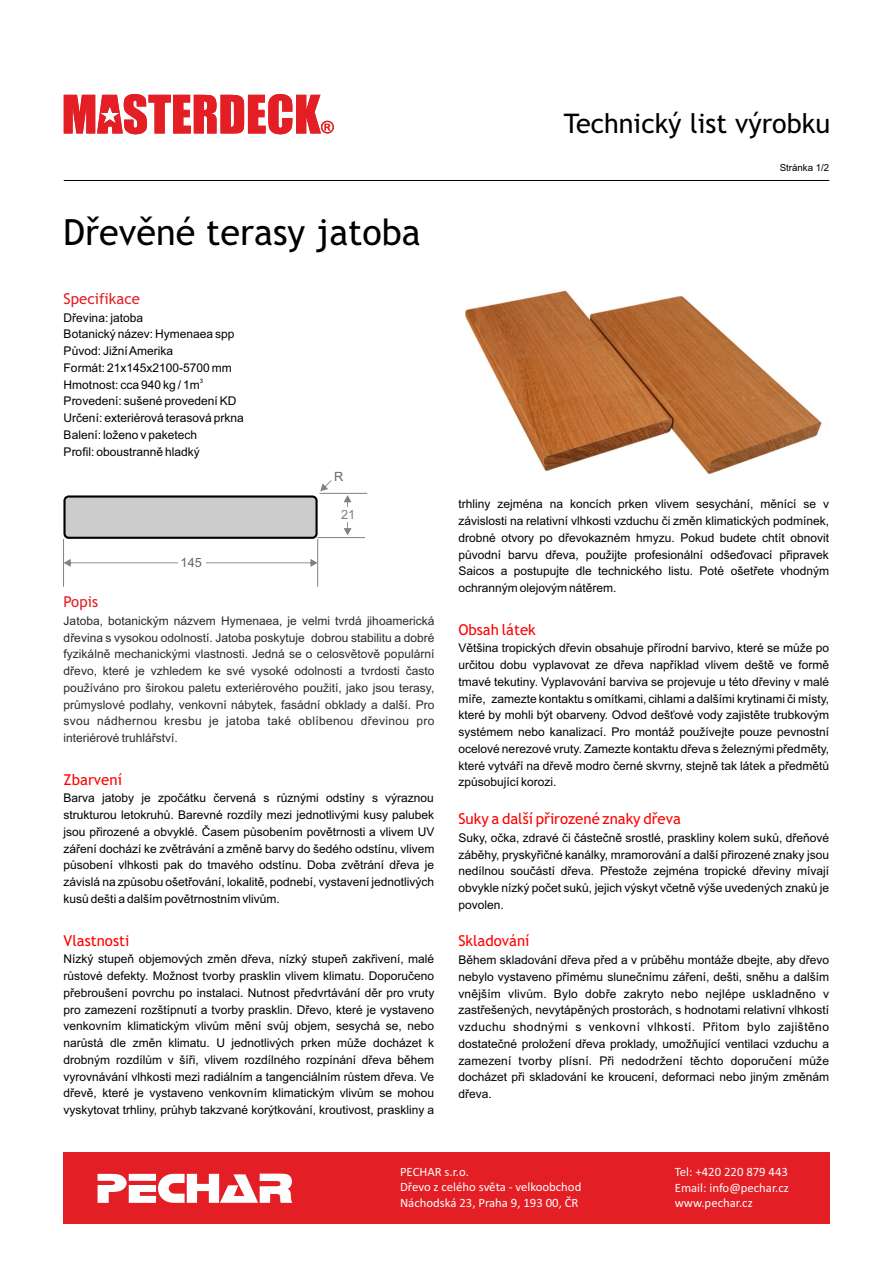
<style>
.page{position:relative;width:893px;height:1263px;background:#fff}
.page>*{position:absolute;margin:0;border:0;box-sizing:border-box;transform-origin:0 0}
.t1{font:36px "Trebuchet MS";color:#000}
.t2{font:27px "Trebuchet MS";color:#000}
.t3{font:15px "Trebuchet MS";color:#f00}
.t4{font:15px "Trebuchet MS";color:#e31e24}
.t5{font:12.75px/15.6px "Calibri";color:#fefefe}
.t6{font:12.75px "Arial";color:#666}
.t7{font:12.75px "Arial";color:#808080}
.t8{font:12px/16.8px "Arial";color:#000;text-align:justify}
.t9{font:12px/16.8px "Arial";letter-spacing:.01em;color:#2b2a29;text-align:justify}
.t10{font:9.75px "Arial";color:#000}
.t11{font:6px "Arial";color:#000}
</style>
<div class="page">
<hr style="left:64px;top:180px;width:765px;height:1px;background:#000">
<svg style="left:64px;top:94px;width:270px;height:40px"></svg>
<div style="left:63px;top:1152px;width:767px;height:71px;background:#e31e24"></div>
<hr style="left:63px;top:539px;width:1px;height:48px;background:#808080">
<hr style="left:317px;top:539px;width:1px;height:48px;background:#808080">
<hr style="left:319px;top:493px;width:48px;height:1px;background:#808080">
<hr style="left:317px;top:537px;width:48px;height:1px;background:#808080">
<svg style="left:64px;top:559px;width:254px;height:8px"></svg>
<svg style="left:344px;top:495px;width:8px;height:40px"></svg>
<svg style="left:320px;top:480px;width:11px;height:11px"></svg>
<div style="left:338px;top:508px;width:21px;height:14px;background:#fff"></div>
<div style="left:178px;top:551px;width:28px;height:22px;background:#fff"></div>
<svg style="left:98px;top:1173px;width:194px;height:30px"></svg>
<div style="left:63px;top:495px;width:255px;height:44px;background:#ccc;border:2px solid #000;border-radius:4px"></div>
<img style="left:465px;top:290px;width:357px;height:185px">
<h2 class="t2" style="left:564px;top:114px;width:268px">Technický list výrobku</h2>
<h1 class="t1" style="left:63px;top:219px;width:359px">Dřevěné terasy jatoba</h1>
<p class="t4" style="left:64px;top:293px;width:78px">Specifikace</p>
<p class="t8" style="left:64px;top:310px;width:172px;text-align:left">Dřevina: jatoba<br>Botanický název: Hymenaea spp<br>Původ: Jižní Amerika<br>Formát: 21x145x2100-5700 mm</p>
<p class="t11" style="left:200px;top:378px;width:5px">3</p>
<p class="t8" style="left:64px;top:377px;width:182px;text-align:left">Hmotnost: cca 940 kg / 1m<br>Provedení: sušené provedení KD<br>Určení: exteriérová terasová prkna<br>Balení: loženo v paketech<br>Profil: oboustranně hladký</p>
<p class="t6" style="left:181px;top:558px;width:23px">145</p>
<p class="t6" style="left:334px;top:472px;width:11px">R</p>
<p class="t7" style="left:341px;top:510px;width:16px">21</p>
<p class="t4" style="left:64px;top:596px;width:36px">Popis</p>
<p class="t9" style="left:64px;top:613px;width:372px">Jatoba, botanickým názvem Hymenaea, je velmi tvrdá jihoamerická dřevina s vysokou odolností. Jatoba poskytuje dobrou stabilitu a dobré fyzikálně mechanickými vlastnosti. Jedná se o celosvětově populární dřevo, které je vzhledem ke své vysoké odolnosti a tvrdosti často používáno pro širokou paletu exteriérového použití, jako jsou terasy, průmyslové podlahy, venkovní nábytek, fasádní obklady a další. Pro svou nádhernou kresbu je jatoba také oblíbenou dřevinou pro interiérové truhlářství.</p>
<p class="t3" style="left:64px;top:773px;width:60px">Zbarvení</p>
<p class="t8" style="left:64px;top:791px;width:372px">Barva jatoby je zpočátku červená s různými odstíny s výraznou strukturou letokruhů. Barevné rozdíly mezi jednotlivými kusy palubek jsou přirozené a obvyklé. Časem působením povětrnosti a vlivem UV záření dochází ke zvětrávání a změně barvy do šedého odstínu, vlivem působení vlhkosti pak do tmavého odstínu. Doba zvětrání dřeva je závislá na způsobu ošetřování, lokalitě, podnebí, vystavení jednotlivých kusů dešti a dalším povětrnostním vlivům.</p>
<p class="t3" style="left:64px;top:934px;width:67px">Vlastnosti</p>
<p class="t8" style="left:64px;top:952px;width:372px">Nízký stupeň objemových změn dřeva, nízký stupeň zakřivení, malé růstové defekty. Možnost tvorby prasklin vlivem klimatu. Doporučeno přebroušení povrchu po instalaci. Nutnost předvrtávání děr pro vruty pro zamezení rozštípnutí a tvorby prasklin. Dřevo, které je vystaveno venkovním klimatickým vlivům mění svůj objem, sesychá se, nebo narůstá dle změn klimatu. U jednotlivých prken může docházet k drobným rozdílům v šíři, vlivem rozdílného rozpínání dřeva během vyrovnávání vlhkosti mezi radiálním a tangenciálním růstem dřeva. Ve dřevě, které je vystaveno venkovním klimatickým vlivům se mohou vyskytovat trhliny, průhyb takzvané korýtkování, kroutivost, praskliny a</p>
<p class="t10" style="left:780px;top:164px;width:51px">Stránka 1/2</p>
<p class="t8" style="left:458px;top:497px;width:372px">trhliny zejména na koncích prken vlivem sesychání, měnící se v závislosti na relativní vlhkosti vzduchu či změn klimatických podmínek, drobné otvory po dřevokazném hmyzu. Pokud budete chtít obnovit původní barvu dřeva, použijte profesionální odšeďovací připravek Saicos a postupujte dle technického listu. Poté ošetřete vhodným ochranným olejovým nátěrem.</p>
<p class="t3" style="left:458px;top:624px;width:79px">Obsah látek</p>
<p class="t8" style="left:458px;top:641px;width:372px">Většina tropických dřevin obsahuje přírodní barvivo, které se může po určitou dobu vyplavovat ze dřeva například vlivem deště ve formě tmavé tekutiny. Vyplavování barviva se projevuje u této dřeviny v malé míře, zamezte kontaktu s omítkami, cihlami a dalšími krytinami či místy, které by mohli být obarveny. Odvod dešťové vody zajistěte trubkovým systémem nebo kanalizací. Pro montáž používejte pouze pevnostní ocelové nerezové vruty. Zamezte kontaktu dřeva s železnými předměty, které vytváří na dřevě modro černé skvrny, stejně tak látek a předmětů způsobující korozi.</p>
<p class="t3" style="left:458px;top:813px;width:224px">Suky a další přirozené znaky dřeva</p>
<p class="t8" style="left:458px;top:830px;width:372px">Suky, očka, zdravé či částečně srostlé, praskliny kolem suků, dřeňové záběhy, pryskyřičné kanálky, mramorování a další přirozené znaky jsou nedílnou součástí dřeva. Přestože zejména tropické dřeviny mívají obvykle nízký počet suků, jejich výskyt včetně výše uvedených znaků je povolen.</p>
<p class="t3" style="left:458px;top:935px;width:73px">Skladování</p>
<p class="t8" style="left:458px;top:952px;width:372px">Během skladování dřeva před a v průběhu montáže dbejte, aby dřevo nebylo vystaveno přímému slunečnímu záření, dešti, sněhu a dalším vnějším vlivům. Bylo dobře zakryto nebo nejlépe uskladněno v zastřešených, nevytápěných prostorách, s hodnotami relativní vlhkostí vzduchu shodnými s venkovní vlhkostí. Přitom bylo zajištěno dostatečné proložení dřeva proklady, umožňující ventilaci vzduchu a zamezení tvorby plísní. Při nedodržení těchto doporučení může docházet při skladování ke kroucení, deformaci nebo jiným změnám dřeva.</p>
<p class="t5" style="left:400px;top:1165px;width:183px">PECHAR s.r.o.<br>Dřevo z celého světa - velkoobchod<br>Náchodská 23, Praha 9, 193 00, ČR</p>
<p class="t5" style="left:675px;top:1165px;width:116px;text-align:justify">Tel: +420 220 879 443<br>Email: info@pechar.cz www.pechar.cz</p>
</div>
